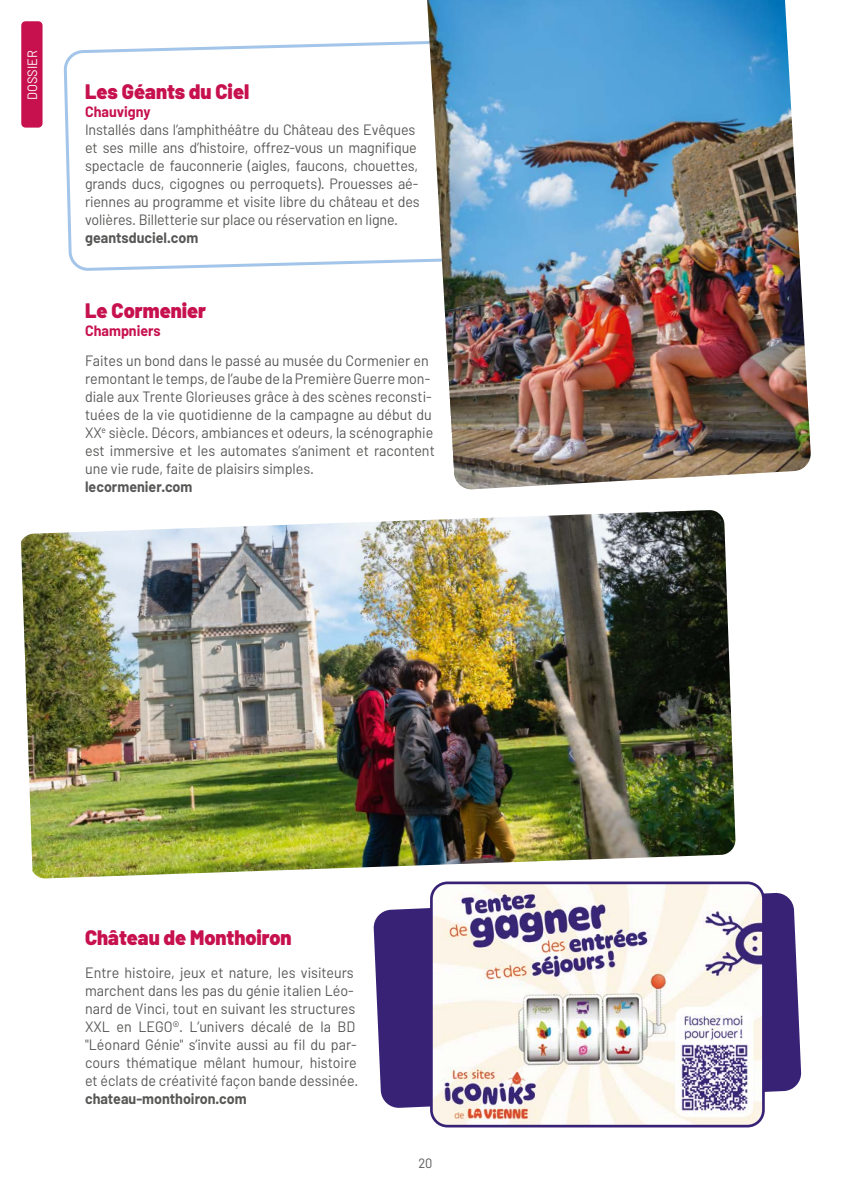
<style>
.page{position:relative;width:851px;height:1191px;background:#fff}
.page>*{position:absolute;margin:0;border:0;box-sizing:border-box;transform-origin:0 0}
.t1{font:900 21px "Barlow";color:#c7114f;scale:.95 1}
.t2{font:15px/18px "Barlow";color:#575756;scale:.95 1}
.t3{font:700 15px "Barlow";color:#575756;scale:.95 1}
.t4{font:700 15px "Barlow";color:#c7114f;scale:.95 1}
.t5{font:13.5px "Barlow";color:#fff;scale:.95 1}
.t6{font:13.5px "Barlow";color:#575756;scale:.95 1}
</style>
<div class="page">
<svg style="left:63px;top:41px;width:364px;height:229px"></svg>
<img style="left:427px;top:0;width:384px;height:490px">
<img style="left:21px;top:510px;width:714px;height:368px">
<svg style="left:373px;top:892px;width:428px;height:216px;fill:#382276"></svg>
<img style="left:434px;top:885px;width:329px;height:241px">
<div style="left:430px;top:881px;width:334px;height:246px;border:3px solid #382276;border-radius:16px"></div>
<div style="left:21px;top:21px;width:22px;height:107px;background:#c7114f;border-radius:4px"></div>
<p class="t5" style="left:24px;top:100px;width:54px;rotate:-90deg">DOSSIER</p>
<h1 class="t1" style="left:85px;top:78px;width:174px">Les Géants du Ciel</h1>
<p class="t4" style="left:85px;top:102px;width:70px">Chauvigny</p>
<p class="t2" style="left:85px;top:120px;width:354px">Installés dans l’amphithéâtre du Château des Evêques et ses mille ans d’histoire, offrez-vous un magnifique spectacle de fauconnerie (aigles, faucons, chouettes, grands ducs, cigognes ou perroquets). Prouesses aé&shy;riennes au programme et visite libre du château et des volières. Billetterie sur place ou réservation en ligne.</p>
<p class="t3" style="left:85px;top:228px;width:121px">geantsduciel.com</p>
<h1 class="t1" style="left:85px;top:298px;width:129px">Le Cormenier</h1>
<p class="t4" style="left:85px;top:321px;width:81px">Champniers</p>
<p class="t2" style="left:85px;top:351px;width:369px">Faites un bond dans le passé au musée du Cormenier en remontant le temps, de l’aube de la Première Guerre mon&shy;diale aux Trente Glorieuses grâce à des scènes reconsti&shy;tuées de la vie quotidienne de la campagne au début du XX<sup>e</sup> siècle. Décors, ambiances et odeurs, la scénographie est immersive et les automates s’animent et racontent une vie rude, faite de plaisirs simples.</p>
<p class="t3" style="left:85px;top:477px;width:114px">lecormenier.com</p>
<h1 class="t1" style="left:85px;top:925px;width:219px">Château de Monthoiron</h1>
<p class="t2" style="left:85px;top:963px;width:289px">Entre histoire, jeux et nature, les visiteurs marchent dans les pas du génie italien Léo&shy;nard de Vinci, tout en suivant les structures XXL en LEGO®. L’univers décalé de la BD "Léonard Génie" s’invite aussi au fil du par&shy;cours thématique mêlant humour, histoire et éclats de créativité façon bande dessinée.</p>
<p class="t3" style="left:85px;top:1089px;width:172px">chateau-monthoiron.com</p>
<p class="t6" style="left:418px;top:1155px;width:16px">20</p>
</div>
